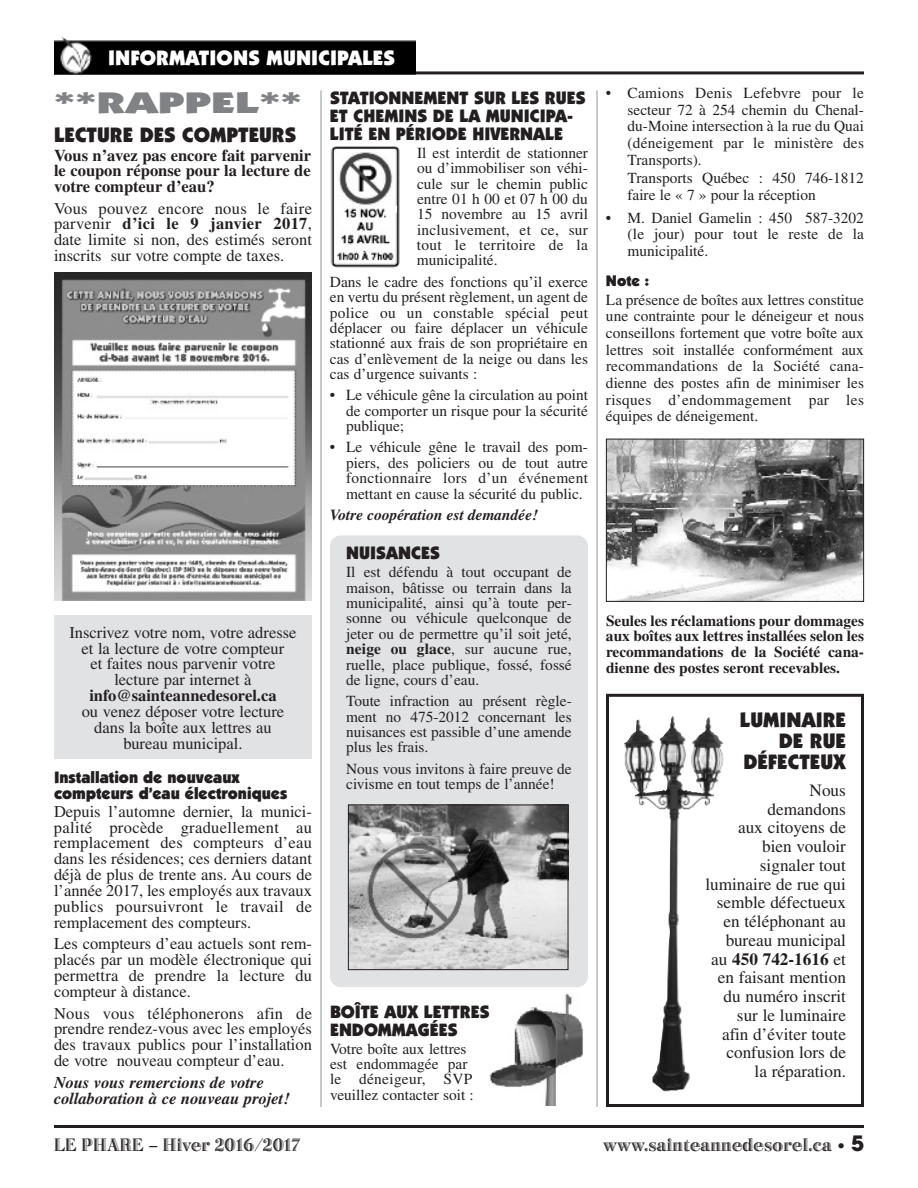
<style>
.page{position:relative;width:918px;height:1188px;background:#fff}
.page>*{position:absolute;margin:0;border:0;box-sizing:border-box;transform-origin:0 0}
.t1{font:900 30px "Itc Kabel";color:#808285;scale:1.6 1}
.t2{font:900 21px/21px "Itc Kabel";color:#231f20;text-align:right}
.t3{font:900 21px "Itc Kabel";letter-spacing:.005em;color:#fff}
.t4{font:18.75px "Bertie Plain";color:#231f20}
.t5{font:900 18px/18px "Itc Kabel";color:#231f20}
.t6{font:17.25px/18.8px "Times";color:#231f20;text-align:right}
.t7{font:16.5px/15.9px "Times";color:#231f20;text-align:justify}
.t8{font:700 16.5px/15.8px "Times";color:#231f20;text-align:justify}
.t9{font:italic 700 16.5px/15.9px "Times";color:#231f20}
.t10{font:900 16.5px/15.9px "Itc Kabel";color:#231f20}
.t11{font:15.3px/15.3px "Times";color:#231f20;text-align:justify}
.t12{font:700 15.3px/15.8px "Times";color:#231f20;text-align:justify}
.t13{font:italic 700 15.3px "Times";color:#231f20}
.t14{font:900 15.3px "Itc Kabel";color:#231f20}
.s1{font-weight:700}
.s2{font-family:"Frutiger";font-size:15px}
.s3{font-family:"Avant Garde";font-weight:700;font-size:21px}
</style>
<div class="page">
<div style="left:54px;top:615px;width:258px;height:144px;background:#e1e2e4"></div>
<hr style="left:54px;top:1125px;width:810px;height:3px;background:#231f20">
<div style="left:330px;top:535px;width:258px;height:452px;background:#e1e2e4;border-radius:11px"></div>
<hr style="left:54px;top:71px;width:810px;height:3px;background:#231f20">
<img style="left:54px;top:36px;width:362px;height:40px">
<hr style="left:321px;top:90px;width:1px;height:1017px;background:#939598">
<hr style="left:597px;top:90px;width:1px;height:1017px;background:#939598">
<img style="left:608px;top:441px;width:254px;height:159px">
<div style="left:606px;top:439px;width:258px;height:163px;border:1px solid #231f20"></div>
<img style="left:350px;top:807px;width:216px;height:161px">
<div style="left:348px;top:805px;width:220px;height:165px;border:1px solid #231f20"></div>
<div style="left:606px;top:694px;width:258px;height:413px;border:3px solid #231f20"></div>
<img style="left:54px;top:272px;width:258px;height:328px">
<img style="left:331px;top:146px;width:69px;height:122px">
<img style="left:624px;top:716px;width:100px;height:346px">
<img style="left:489px;top:994px;width:94px;height:111px">
<h2 class="t3" style="left:108px;top:50px;width:289px">INFORMATIONS MUNICIPALES</h2>
<h1 class="t1" style="left:54px;top:91px;width:156px">**RAPPEL**</h1>
<h2 class="t2" style="left:54px;top:126px;width:244px">LECTURE DES COMPTEURS</h2>
<p class="t8" style="left:54px;top:149px;width:259px">Vous n’avez pas encore fait parvenir le coupon réponse pour la lecture de votre compteur d’eau?</p>
<p class="t7" style="left:54px;top:202px;width:260px">Vous pouvez encore nous le faire parvenir <span class="s1">d’ici le 9 janvier 2017</span>, date limite si non, des estimés seront inscrits sur votre compte de taxes.</p>
<p class="t5" style="left:330px;top:90px;width:257px">STATIONNEMENT SUR LES RUES<br>ET CHEMINS DE LA MUNICIPA-<br>LITÉ EN PÉRIODE HIVERNALE</p>
<p class="t11" style="left:417px;top:147px;width:173px">Il est interdit de stationner ou d’immobiliser son véhi&shy;cule sur le chemin public entre 01 h 00 et 07 h 00 du 15 novembre au 15 avril inclusivement, et ce, sur tout le territoire de la municipalité.</p>
<p class="t11" style="left:330px;top:276px;width:260px">Dans le cadre des fonctions qu’il exerce en vertu du présent règlement, un agent de police ou un constable spécial peut déplacer ou faire déplacer un véhicule stationné aux frais de son propriétaire en cas d’enlèvement de la neige ou dans les cas d’urgence suivants :</p>
<p class="t11" style="left:346px;top:389px;width:243px;text-indent:-16px">• Le véhicule gêne la circulation au point de comporter un risque pour la sécurité publique;</p>
<p class="t11" style="left:346px;top:441px;width:243px;text-indent:-16px">• Le véhicule gêne le travail des pom&shy;piers, des policiers ou de tout autre fonctionnaire lors d’un événement mettant en cause la sécurité du public.</p>
<p class="t13" style="left:330px;top:509px;width:210px">Votre coopération est demandée!</p>
<p class="t5" style="left:346px;top:546px;width:95px">NUISANCES</p>
<p class="t11" style="left:346px;top:566px;width:227px">Il est défendu à tout occupant de maison, bâtisse ou terrain dans la municipalité, ainsi qu’à toute per&shy;sonne ou véhicule quelconque de jeter ou de permettre qu’il soit jeté, <span class="s1">neige ou glace</span>, sur aucune rue, ruelle, place publique, fossé, fossé de ligne, cours d’eau.</p>
<p class="t11" style="left:346px;top:695px;width:227px">Toute infraction au présent règle&shy;ment no 475-2012 concernant les nuisances est passible d’une amende plus les frais.</p>
<p class="t11" style="left:346px;top:762px;width:227px">Nous vous invitons à faire preuve de civisme en tout temps de l’année!</p>
<p class="t7" style="left:69px;top:626px;width:229px;text-align:center">Inscrivez votre nom, votre adresse et la lecture de votre compteur<br>et faites nous parvenir votre lecture par internet à</p>
<p class="t8" style="left:89px;top:689px;width:189px">info@sainteannedesorel.ca</p>
<p class="t7" style="left:82px;top:705px;width:204px;text-align:center">ou venez déposer votre lecture dans la boîte aux lettres au bureau municipal.</p>
<p class="t10" style="left:54px;top:771px;width:235px">Installation de nouveaux compteurs d’eau électroniques</p>
<p class="t7" style="left:54px;top:805px;width:260px">Depuis l’automne dernier, la munici&shy;palité procède graduellement au remplacement des compteurs d’eau dans les résidences; ces derniers datant déjà de plus de trente ans. Au cours de l’année 2017, les employés aux travaux publics poursuivront le travail de remplacement des compteurs.</p>
<p class="t7" style="left:54px;top:937px;width:260px">Les compteurs d’eau actuels sont rem&shy;placés par un modèle électronique qui permettra de prendre la lecture du compteur à distance.</p>
<p class="t7" style="left:54px;top:1007px;width:260px">Nous vous téléphonerons afin de prendre rendez-vous avec les employés des travaux publics pour l’installation de votre nouveau compteur d’eau.</p>
<p class="t9" style="left:54px;top:1076px;width:237px">Nous vous remercions de votre collaboration à ce nouveau projet!</p>
<p class="t5" style="left:330px;top:1004px;width:161px">BOÎTE AUX LETTRES<br>ENDOMMAGÉES</p>
<p class="t11" style="left:330px;top:1042px;width:145px;text-align:left">Votre boîte aux lettres est endommagée par le déneigeur, SVP veuillez contacter soit :</p>
<p class="t11" style="left:628px;top:86px;width:238px;line-height:16.6px;text-indent:-22px">• Camions Denis Lefebvre pour le secteur 72 à 254 chemin du Chenal&shy;du-Moine intersection à la rue du Quai (déneigement par le ministère des Transports).</p>
<p class="t11" style="left:628px;top:171px;width:238px;line-height:16.6px">Transports Québec : 450 746-1812 faire le « 7 » pour la réception</p>
<p class="t11" style="left:628px;top:211px;width:238px;line-height:16.6px;text-indent:-22px">• M. Daniel Gamelin : 450 587-3202 (le jour) pour tout le reste de la municipalité.</p>
<p class="t14" style="left:606px;top:275px;width:45px">Note :</p>
<p class="t11" style="left:606px;top:293px;width:260px;line-height:16.6px">La présence de boîtes aux lettres constitue une contrainte pour le déneigeur et nous conseillons fortement que votre boîte aux lettres soit installée conformément aux recommandations de la Société cana&shy;dienne des postes afin de minimiser les risques d’endommagement par les équipes de déneigement.</p>
<p class="t12" style="left:606px;top:614px;width:260px">Seules les réclamations pour dommages aux boîtes aux lettres installées selon les recommandations de la Société cana&shy;dienne des postes seront recevables.</p>
<h2 class="t2" style="left:740px;top:711px;width:108px">LUMINAIRE<br>DE RUE<br>DÉFECTEUX</h2>
<p class="t6" style="left:705px;top:782px;width:142px">Nous<br>demandons<br>aux citoyens de bien vouloir signaler tout luminaire de rue qui semble défectueux en téléphonant au bureau municipal au <span class="s1">450 742-1616</span> et en faisant mention du numéro inscrit sur le luminaire<br>afin d’éviter toute confusion lors de<br>la réparation.</p>
<p class="t4" style="left:54px;top:1139px;width:248px">LE PHARE – Hiver 2016/2017</p>
<p class="t4" style="left:603px;top:1139px;width:262px">www.sainteannedesorel.ca <span class="s2">•</span> <span class="s3">5</span></p>
</div>
